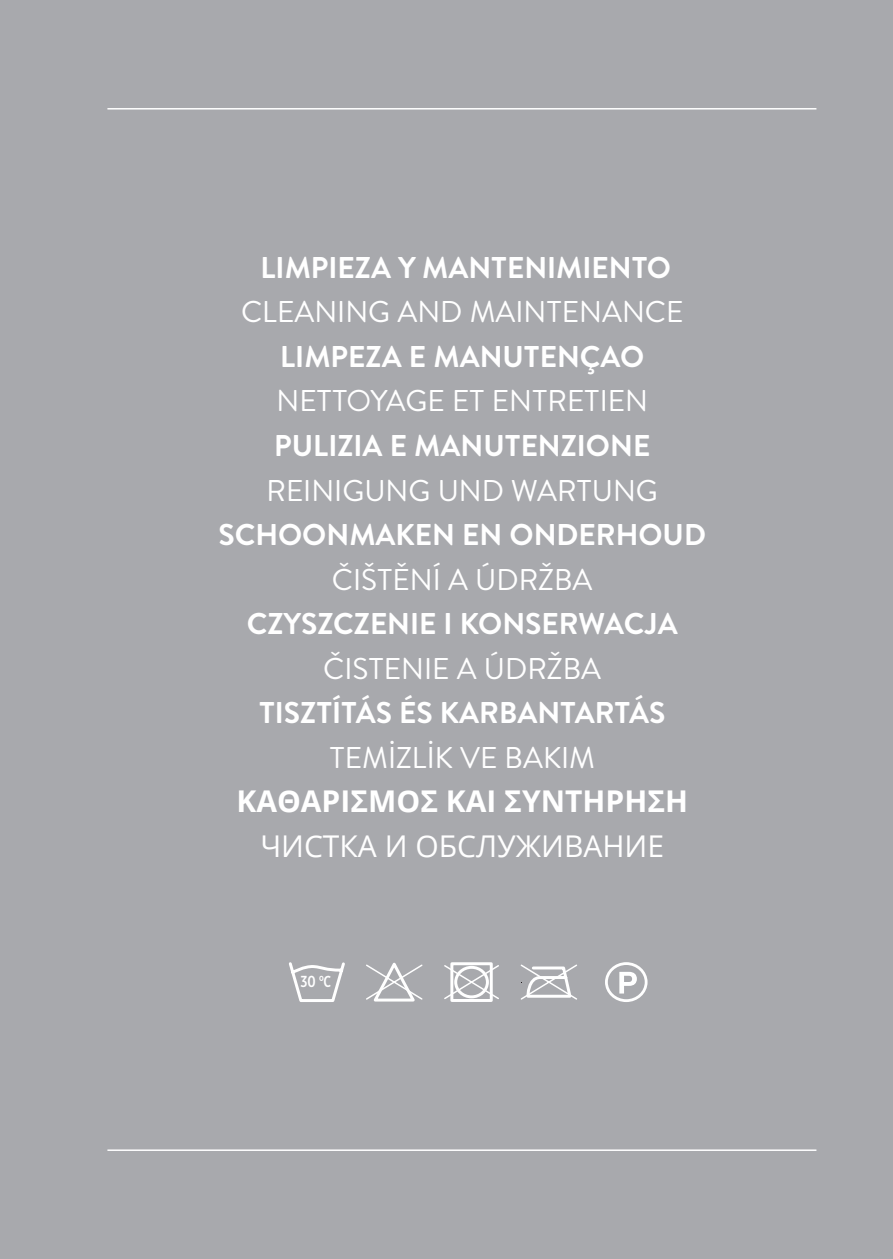
<style>
.page{position:relative;width:893px;height:1259px;background:#a8a9ad}
.page>*{position:absolute;margin:0;border:0;box-sizing:border-box;transform-origin:0 0}
.t1{font:700 30px "Brandon Text";color:#fff}
.t2{font:30px "Brandon Text";color:#fff}
.t3{font:700 30px "Open Sans";color:#fff}
.t4{font:30px "Open Sans";color:#fff}
.t5{font:500 15.9px "Gotham X Narrow";color:#fff}
</style>
<div class="page">
<svg style="left:619px;top:972px;width:18px;height:21px"></svg>
<div style="left:605px;top:962px;width:43px;height:40px;border:3px solid #fff;border-radius:50%"></div>
<svg style="left:520px;top:964px;width:57px;height:36px"></svg>
<svg style="left:444px;top:962px;width:55px;height:40px"></svg>
<svg style="left:366px;top:962px;width:57px;height:40px"></svg>
<svg style="left:289px;top:962px;width:56px;height:40px"></svg>
<hr style="left:107px;top:108px;width:709px;height:2px;background:#fff">
<hr style="left:107px;top:1149px;width:709px;height:2px;background:#fff">
<p class="t1" style="left:260px;top:247px;width:412px">LIMPIEZA Y MANTENIMIENTO</p>
<p class="t2" style="left:241px;top:291px;width:444px">CLEANING AND MAINTENANCE</p>
<p class="t1" style="left:280px;top:336px;width:366px">LIMPEZA E MANUTENÇAO</p>
<p class="t2" style="left:276px;top:380px;width:373px">NETTOYAGE ET ENTRETIEN</p>
<p class="t1" style="left:274px;top:425px;width:378px">PULIZIA E MANUTENZIONE</p>
<p class="t2" style="left:267px;top:469px;width:393px">REINIGUNG UND WARTUNG</p>
<p class="t1" style="left:218px;top:514px;width:489px">SCHOONMAKEN EN ONDERHOUD</p>
<p class="t2" style="left:332px;top:558px;width:262px">ČIŠTĚNÍ A ÚDRŽBA</p>
<p class="t1" style="left:247px;top:603px;width:432px">CZYSZCZENIE I KONSERWACJA</p>
<p class="t2" style="left:323px;top:647px;width:279px">ČISTENIE A ÚDRŽBA</p>
<p class="t1" style="left:259px;top:692px;width:408px">TISZTÍTÁS ÉS KARBANTARTÁS</p>
<p class="t2" style="left:329px;top:736px;width:267px">TEMİZLİK VE BAKIM</p>
<p class="t3" style="left:236px;top:780px;width:453px">ΚΑΘΑΡΙΣΜΟΣ ΚΑΙ ΣΥΝΤΗΡΗΣΗ</p>
<p class="t4" style="left:260px;top:825px;width:405px">ЧИСТКА И ОБСЛУЖИВАНИЕ</p>
<p class="t5" style="left:301px;top:971px;width:32px">30 °C</p>
</div>
